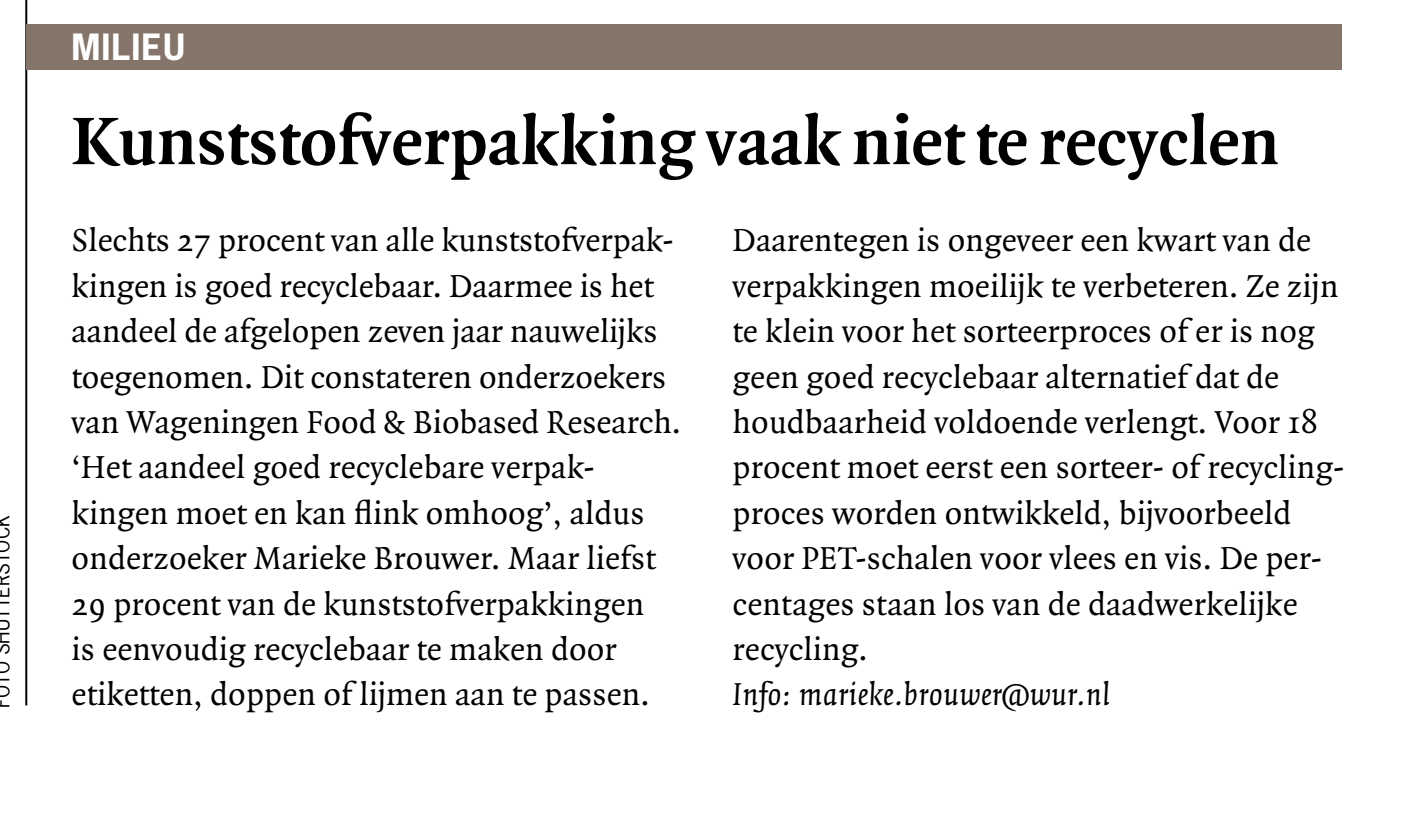
<style>
.page{position:relative;width:1427px;height:830px;background:#fff}
.page>*{position:absolute;margin:0;border:0;box-sizing:border-box;transform-origin:0 0}
.kop_2_kortjes{font:700 72px "Quadraat OT";color:#000}
.body{font:34px/45.2px "Quadraat OT";letter-spacing:.005em;color:#000}
.body_contactinfo{font:italic 34px "Quadraat OT";letter-spacing:.005em;color:#000}
.Rubriekbalk{font:700 34px "News Gothic Std";letter-spacing:.03em;color:#fff}
.Fotocredit_vertic{font:20px "News Gothic Std";color:#000}
</style>
<div class="page">
<hr style="left:25px;top:0;width:2px;height:705px;background:#000">
<div style="left:26px;top:24px;width:1316px;height:46px;background:#847469"></div>
<p class="Fotocredit_vertic" style="left:-11px;top:707px;width:194px;rotate:-90deg">FOTO SHUTTERSTOCK</p>
<p class="Rubriekbalk" style="left:72px;top:25px;width:115px">MILIEU</p>
<p class="kop_2_kortjes" style="left:72px;top:100px;width:1209px">Kunststofverpakking vaak niet te recyclen</p>
<p class="body" style="left:72px;top:218px;width:611px">Slechts 27 procent van alle kunststofverpak&shy;kingen is goed recyclebaar. Daarmee is het aandeel de afgelopen zeven jaar nauwelijks toegenomen. Dit constateren onderzoekers van Wageningen Food &amp; Biobased Research.</p>
<p class="body" style="left:72px;top:445px;width:585px">‘Het aandeel goed recyclebare verpak&shy;kingen moet en kan flink omhoog’, aldus onderzoeker Marieke Brouwer. Maar liefst 29 procent van de kunststofverpakkingen is eenvoudig recyclebaar te maken door etiketten, doppen of lijmen aan te passen.</p>
<p class="body" style="left:732px;top:218px;width:613px">Daarentegen is ongeveer een kwart van de verpakkingen moeilijk te verbeteren. Ze zijn te klein voor het sorteerproces of er is nog geen goed recyclebaar alternatief dat de houdbaarheid voldoende verlengt. Voor 18 procent moet eerst een sorteer- of recycling&shy;proces worden ontwikkeld, bijvoorbeeld voor PET-schalen voor vlees en vis. De per&shy;centages staan los van de daadwerkelijke recycling.</p>
<p class="body_contactinfo" style="left:732px;top:676px;width:379px">Info: marieke.brouwer@wur.nl</p>
</div>
